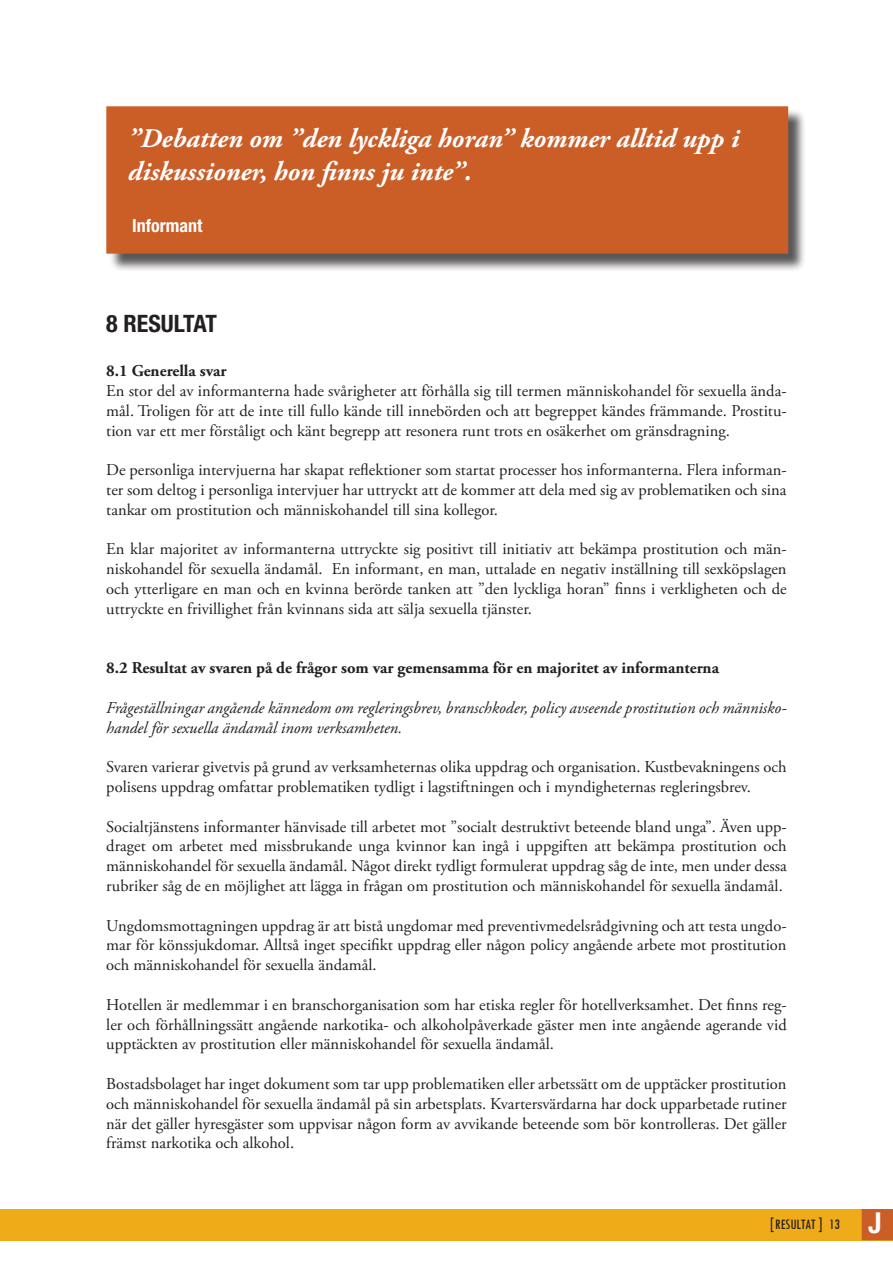
<style>
.page{position:relative;width:893px;height:1263px;background:#fff}
.page>*{position:absolute;margin:0;border:0;box-sizing:border-box;transform-origin:0 0}
.t1{font:italic 700 27px/32.4px "Adobe Garamond Pro";color:#fff}
.t2{font:700 condensed 24px "Helvetica Neue LT Std";color:#231f20}
.t3{font:700 condensed 18px "Helvetica Neue LT Std";color:#fff}
.t4{font:16.5px/19.8px "Adobe Garamond Pro";color:#231f20;text-align:justify}
.t5{font:italic 16.5px/19.8px "Adobe Garamond Pro";color:#231f20}
.t6{font:700 16.5px "Adobe Garamond Pro";color:#231f20}
.t7{font:condensed 15px "Tw Cen";color:#231f20}
.s1{font-size:18px}
.s2{font-family:"Helvetica Neue LT Std";font-weight:700;font-size:28.8px;color:#fff}
</style>
<div class="page">
<div style="left:108px;top:109px;width:713px;height:222px;background:#231f20;opacity:.75"></div>
<div style="left:106px;top:106px;width:682px;height:148px;background:#cb5d27;border:2px solid #cb5d27"></div>
<div style="left:0;top:1209px;width:893px;height:31px;background:#f0ac18"></div>
<div style="left:863px;top:1210px;width:29px;height:29px;background:#cb5d27"></div>
<div style="left:862px;top:1209px;width:31px;height:31px;border:2px solid #cb5d27"></div>
<h1 class="t1" style="left:128px;top:123px;width:613px">”Debatten om ”den lyckliga horan” kommer alltid upp i diskussioner, hon finns ju inte”.</h1>
<p class="t3" style="left:132px;top:214px;width:72px">Informant</p>
<h2 class="t2" style="left:106px;top:309px;width:79px">8 RESULTAT</h2>
<p class="t6" style="left:106px;top:361px;width:122px">8.1 Generella svar</p>
<p class="t4" style="left:106px;top:381px;width:682px">En stor del av informanterna hade svårigheter att förhålla sig till termen människohandel för sexuella ända&shy;mål. Troligen för att de inte till fullo kände till innebörden och att begreppet kändes främmande. Prostitu&shy;tion var ett mer förståligt och känt begrepp att resonera runt trots en osäkerhet om gränsdragning.</p>
<p class="t4" style="left:106px;top:461px;width:682px">De personliga intervjuerna har skapat reflektioner som startat processer hos informanterna. Flera informan&shy;ter som deltog i personliga intervjuer har uttryckt att de kommer att dela med sig av problematiken och sina tankar om prostitution och människohandel till sina kollegor.</p>
<p class="t4" style="left:106px;top:540px;width:682px">En klar majoritet av informanterna uttryckte sig positivt till initiativ att bekämpa prostitution och män&shy;niskohandel för sexuella ändamål. En informant, en man, uttalade en negativ inställning till sexköpslagen och ytterligare en man och en kvinna berörde tanken att ”den lyckliga horan” finns i verkligheten och de uttryckte en frivillighet från kvinnans sida att sälja sexuella tjänster.</p>
<p class="t6" style="left:106px;top:658px;width:614px">8.2 Resultat av svaren på de frågor som var gemensamma för en majoritet av informanterna</p>
<p class="t5" style="left:106px;top:698px;width:682px">Frågeställningar angående kännedom om regleringsbrev, branschkoder, policy avseende prostitution och människo&shy;handel för sexuella ändamål inom verksamheten.</p>
<p class="t4" style="left:106px;top:758px;width:682px">Svaren varierar givetvis på grund av verksamheternas olika uppdrag och organisation. Kustbevakningens och polisens uppdrag omfattar problematiken tydligt i lagstiftningen och i myndigheternas regleringsbrev.</p>
<p class="t4" style="left:106px;top:817px;width:682px">Socialtjänstens informanter hänvisade till arbetet mot ”socialt destruktivt beteende bland unga”. Även upp&shy;draget om arbetet med missbrukande unga kvinnor kan ingå i uppgiften att bekämpa prostitution och människohandel för sexuella ändamål. Något direkt tydligt formulerat uppdrag såg de inte, men under dessa rubriker såg de en möjlighet att lägga in frågan om prostitution och människohandel för sexuella ändamål.</p>
<p class="t4" style="left:106px;top:916px;width:682px">Ungdomsmottagningen uppdrag är att bistå ungdomar med preventivmedelsrådgivning och att testa ungdo&shy;mar för könssjukdomar. Alltså inget specifikt uppdrag eller någon policy angående arbete mot prostitution och människohandel för sexuella ändamål.</p>
<p class="t4" style="left:106px;top:995px;width:682px">Hotellen är medlemmar i en branschorganisation som har etiska regler för hotellverksamhet. Det finns reg&shy;ler och förhållningssätt angående narkotika- och alkoholpåverkade gäster men inte angående agerande vid upptäckten av prostitution eller människohandel för sexuella ändamål.</p>
<p class="t4" style="left:106px;top:1074px;width:682px">Bostadsbolaget har inget dokument som tar upp problematiken eller arbetssätt om de upptäcker prostitution och människohandel för sexuella ändamål på sin arbetsplats. Kvartersvärdarna har dock upparbetade rutiner när det gäller hyresgäster som uppvisar någon form av avvikande beteende som bör kontrolleras. Det gäller främst narkotika och alkohol.</p>
<p class="t7" style="left:770px;top:1215px;width:113px"><span class="s1">[</span>RESULTAT <span class="s1">]</span> 13 <span class="s2">J</span></p>
</div>
